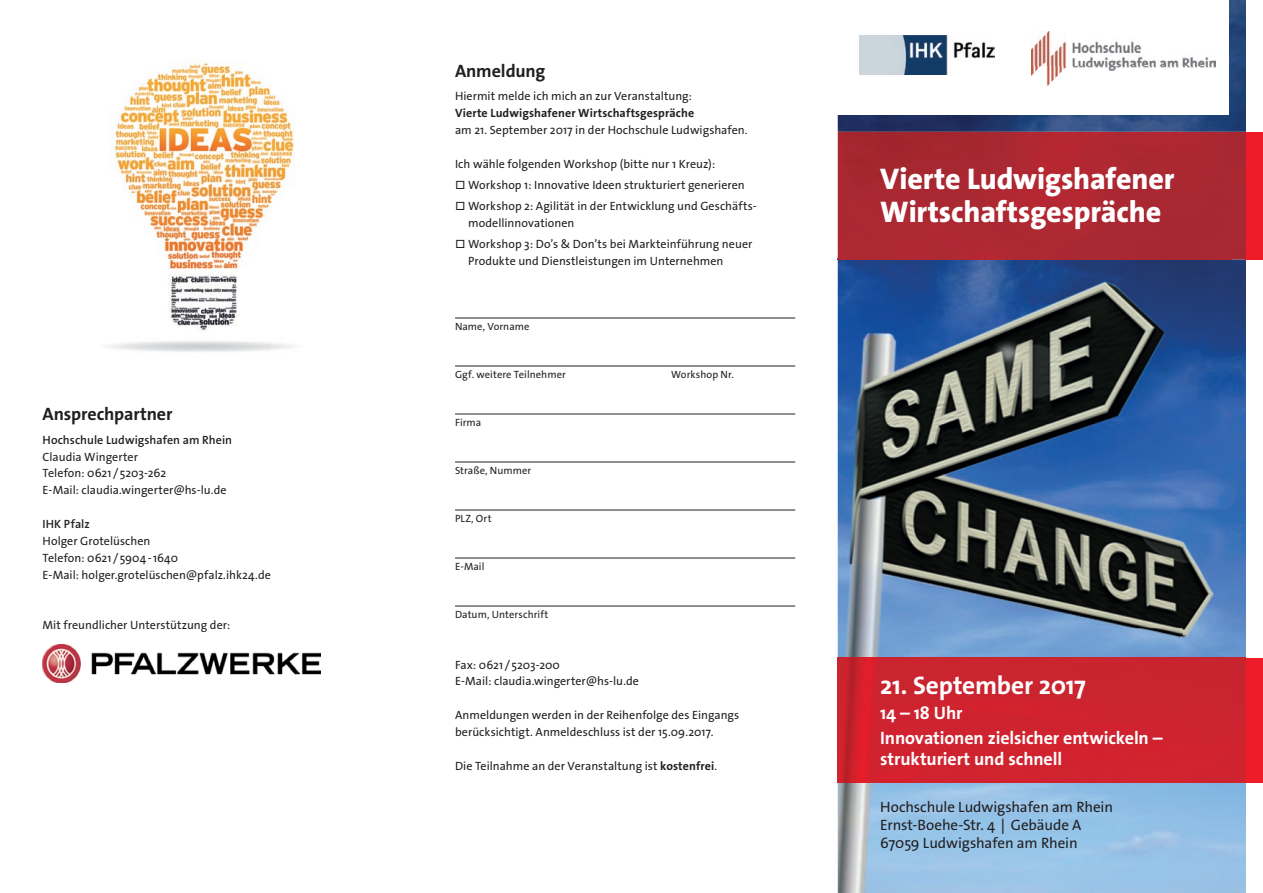
<style>
.page{position:relative;width:1263px;height:893px;background:#fff}
.page>*{position:absolute;margin:0;border:0;box-sizing:border-box;transform-origin:0 0}
.t1{font:800 30px/33px "The Sans Os F";letter-spacing:-.005em;color:#fff}
.t2{font:700 25.5px "The Sans Os F";letter-spacing:-.005em;color:#fff}
.t3{font:700 18px/25.2px "The Sans Os F";letter-spacing:-.005em;color:#fff}
.t4{font:700 18px "The Sans Os F";letter-spacing:-.005em;color:#231f20}
.t5{font:15px/18px "The Sans Os F";letter-spacing:-.005em;color:#231f20}
.t6{font:12px/16.8px "The Sans Os F";letter-spacing:.005em;color:#231f20}
.t7{font:700 12px "The Sans Os F";letter-spacing:.01em;color:#231f20}
.t8{font:600 12px "The Sans Os F";letter-spacing:.01em;color:#231f20}
.t9{font:10.5px "The Sans Os F";letter-spacing:.005em;color:#231f20}
.s1{font-weight:700}
</style>
<div class="page">
<img style="left:838px;top:0;width:408px;height:893px">
<img style="left:838px;top:259px;width:344px;height:399px">
<img style="left:1182px;top:259px;width:49px;height:399px">
<img style="left:838px;top:782px;width:48px;height:111px">
<img style="left:886px;top:782px;width:345px;height:111px">
<div style="left:1246px;top:132px;width:17px;height:127px;background:#ee1c28"></div>
<img style="left:838px;top:132px;width:408px;height:127px">
<img style="left:838px;top:258px;width:393px;height:1px">
<div style="left:1246px;top:658px;width:17px;height:124px;background:#ee1c28"></div>
<div style="left:838px;top:658px;width:408px;height:124px;background:#ce232f"></div>
<div style="left:838px;top:0;width:391px;height:115px;background:#fff"></div>
<img style="left:1031px;top:32px;width:184px;height:53px">
<img style="left:859px;top:36px;width:135px;height:39px">
<img style="left:43px;top:645px;width:278px;height:38px">
<hr style="left:455px;top:318px;width:340px;height:1px;background:#231f20">
<hr style="left:455px;top:366px;width:340px;height:1px;background:#231f20">
<hr style="left:455px;top:414px;width:340px;height:1px;background:#231f20">
<hr style="left:455px;top:462px;width:340px;height:1px;background:#231f20">
<hr style="left:455px;top:510px;width:340px;height:1px;background:#231f20">
<hr style="left:455px;top:558px;width:340px;height:1px;background:#231f20">
<hr style="left:455px;top:606px;width:340px;height:1px;background:#231f20">
<img style="left:106px;top:62px;width:189px;height:290px">
<svg style="left:1002px;top:818px;width:1px;height:15px"></svg>
<h3 class="t4" style="left:43px;top:403px;width:131px">Ansprechpartner</h3>
<p class="t8" style="left:43px;top:432px;width:191px">Hochschule Ludwigshafen am Rhein</p>
<p class="t6" style="left:43px;top:448px;width:185px">Claudia Wingerter<br>Telefon: 0621 / 5203-262<br>E-Mail: claudia.wingerter@hs-lu.de</p>
<p class="t8" style="left:43px;top:516px;width:49px">IHK Pfalz</p>
<p class="t6" style="left:43px;top:533px;width:230px">Holger Grotelüschen<br>Telefon: 0621 / 5904 - 1640<br>E-Mail: holger.grotelüschen@pfalz.ihk24.de</p>
<p class="t6" style="left:43px;top:617px;width:189px">Mit freundlicher Unterstützung der:</p>
<h3 class="t4" style="left:455px;top:59px;width:92px">Anmeldung</h3>
<p class="t6" style="left:455px;top:88px;width:238px">Hiermit melde ich mich an zur Veranstaltung:</p>
<p class="t7" style="left:455px;top:105px;width:241px">Vierte Ludwigshafener Wirtschaftsgespräche</p>
<p class="t6" style="left:455px;top:122px;width:294px">am 21. September 2017 in der Hochschule Ludwigshafen.</p>
<p class="t6" style="left:455px;top:155px;width:262px">Ich wähle folgenden Workshop (bitte nur 1 Kreuz):</p>
<p class="t6" style="left:455px;top:177px;width:291px">□ Workshop 1: Innovative Ideen strukturiert generieren</p>
<p class="t6" style="left:468px;top:198px;width:290px;text-indent:-13px">□ Workshop 2: Agilität in der Entwicklung und Geschäfts&shy;modellinnovationen</p>
<p class="t6" style="left:468px;top:236px;width:286px;text-indent:-13px">□ Workshop 3: Do’s &amp; Don’ts bei Markteinführung neuer<br>Produkte und Dienstleistungen im Unternehmen</p>
<p class="t9" style="left:455px;top:320px;width:76px">Name, Vorname</p>
<p class="t9" style="left:455px;top:368px;width:112px">Ggf. weitere Teilnehmer</p>
<p class="t9" style="left:671px;top:368px;width:64px">Workshop Nr.</p>
<p class="t9" style="left:455px;top:416px;width:28px">Firma</p>
<p class="t9" style="left:455px;top:464px;width:78px">Straße, Nummer</p>
<p class="t9" style="left:455px;top:512px;width:38px">PLZ, Ort</p>
<p class="t9" style="left:455px;top:560px;width:31px">E-Mail</p>
<p class="t9" style="left:455px;top:608px;width:95px">Datum, Unterschrift</p>
<p class="t6" style="left:455px;top:656px;width:185px">Fax: 0621 / 5203-200<br>E-Mail: claudia.wingerter@hs-lu.de</p>
<p class="t6" style="left:455px;top:707px;width:286px">Anmeldungen werden in der Reihenfolge des Eingangs berücksichtigt. Anmeldeschluss ist der 15.09.2017.</p>
<p class="t6" style="left:455px;top:757px;width:264px">Die Teilnahme an der Veranstaltung ist <span class="s1">kostenfrei</span>.</p>
<h1 class="t1" style="left:880px;top:163px;width:296px">Vierte Ludwigshafener<br>Wirtschaftsgespräche</h1>
<h2 class="t2" style="left:880px;top:669px;width:207px">21. September 2017</h2>
<h3 class="t3" style="left:880px;top:700px;width:284px">14 – 18 Uhr<br>Innovationen zielsicher entwickeln –</h3>
<h3 class="t3" style="left:880px;top:747px;width:183px">strukturiert und schnell</h3>
<p class="t5" style="left:880px;top:798px;width:234px">Hochschule Ludwigshafen am Rhein<br>Ernst-Boehe-Str. 4 Gebäude A<br>67059 Ludwigshafen am Rhein</p>
</div>
